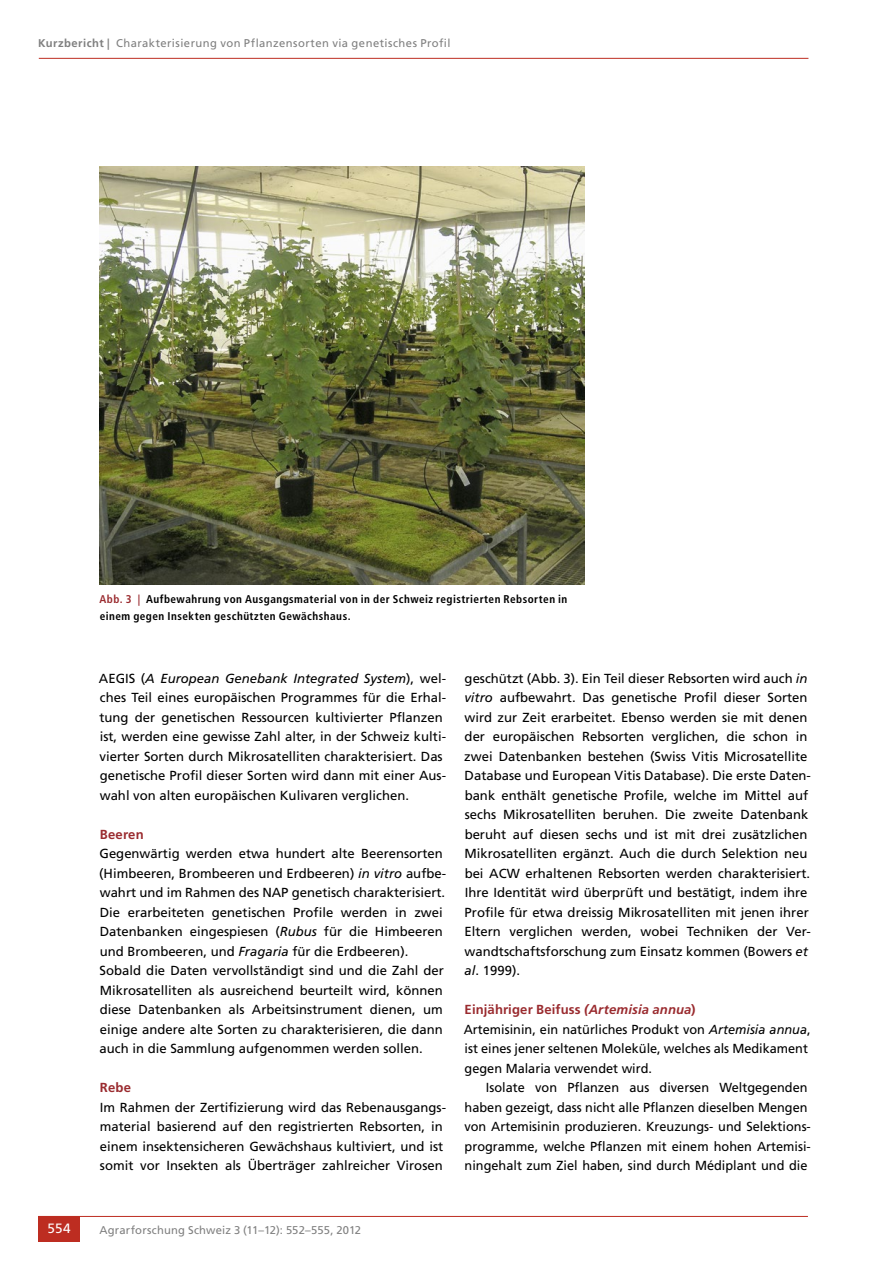
<style>
.page{position:relative;width:893px;height:1263px;background:#fff}
.page>*{position:absolute;margin:0;border:0;box-sizing:border-box;transform-origin:0 0}
.t1{font:13.5px "Frutiger LT Std";color:#fff}
.t2{font:13.2px/19.5px "Frutiger LT Std";color:#000}
.t3{font:700 13.2px "Frutiger LT Std";letter-spacing:.015em;color:#9a2b2f}
.t4{font:700 condensed 11.25px/16.5px "Frutiger LT Std";letter-spacing:.04em;color:#000}
.t5{font:11.25px "Frutiger LT Std";letter-spacing:.035em;color:#808080}
.t6{font:11.25px "Frutiger LT Std";letter-spacing:.015em;color:#808080}
.s1{font-weight:700}
.s2{color:#9a2b2f}
.s3{font-style:italic}
.s4{font-weight:700;color:#9a2b2f}
.s5{font-weight:700;font-style:italic;color:#9a2b2f}
</style>
<div class="page">
<hr style="left:39px;top:58px;width:769px;height:1px;background:#bd2d21">
<hr style="left:38px;top:1216px;width:770px;height:1px;background:#bd2d21">
<div style="left:38px;top:1216px;width:42px;height:26px;background:#bd2d21"></div>
<img style="left:99px;top:167px;width:486px;height:417px">
<p class="t5" style="left:38px;top:36px;width:414px"><span class="s1">Kurzbericht |</span> Charakterisierung von Pflanzensorten via genetisches Profil</p>
<p class="t4" style="left:100px;top:591px;width:469px"><span class="s2">Abb. 3 |</span> Aufbewahrung von Ausgangsmaterial von in der Schweiz registrierten Rebsorten in einem gegen Insekten geschützten Gewächshaus.</p>
<p class="t2" style="left:99px;top:668px;width:349px">AEGIS (<span class="s3">A European Genebank Integrated System</span>), wel&shy;ches Teil eines europäischen Programmes für die Erhal&shy;tung der genetischen Ressourcen kultivierter Pflanzen ist, werden eine gewisse Zahl alter, in der Schweiz kulti&shy;vierter Sorten durch Mikrosatelliten charakterisiert. Das genetische Profil dieser Sorten wird dann mit einer Aus&shy;wahl von alten europäischen Kulivaren verglichen.</p>
<p class="t3" style="left:100px;top:826px;width:45px">Beeren</p>
<p class="t2" style="left:99px;top:844px;width:348px">Gegenwärtig werden etwa hundert alte Beerensorten (Himbeeren, Brombeeren und Erdbeeren) <span class="s3">in vitro</span> aufbe&shy;wahrt und im Rahmen des NAP genetisch charakterisiert.<br>Die erarbeiteten genetischen Profile werden in zwei Datenbanken eingespiesen (<span class="s3">Rubus</span> für die Himbeeren und Brombeeren, und <span class="s3">Fragaria</span> für die Erdbeeren).<br>Sobald die Daten vervollständigt sind und die Zahl der Mikrosatelliten als ausreichend beurteilt wird, können diese Datenbanken als Arbeitsinstrument dienen, um einige andere alte Sorten zu charakterisieren, die dann auch in die Sammlung aufgenommen werden sollen.</p>
<p class="t3" style="left:100px;top:1080px;width:33px">Rebe</p>
<p class="t2" style="left:100px;top:1097px;width:348px">Im Rahmen der Zertifizierung wird das Rebenausgangs&shy;material basierend auf den registrierten Rebsorten, in einem insektensicheren Gewächshaus kultiviert, und ist somit vor Insekten als Überträger zahlreicher Virosen</p>
<p class="t2" style="left:464px;top:668px;width:348px">geschützt (Abb. 3). Ein Teil dieser Rebsorten wird auch <span class="s3">in vitro</span> aufbewahrt. Das genetische Profil dieser Sorten wird zur Zeit erarbeitet. Ebenso werden sie mit denen der europäischen Rebsorten verglichen, die schon in zwei Datenbanken bestehen (Swiss Vitis Microsatellite Database und European Vitis Database). Die erste Daten&shy;bank enthält genetische Profile, welche im Mittel auf sechs Mikrosatelliten beruhen. Die zweite Datenbank beruht auf diesen sechs und ist mit drei zusätzlichen Mikrosatelliten ergänzt. Auch die durch Selektion neu bei ACW erhaltenen Rebsorten werden charakterisiert.<br>Ihre Identität wird überprüft und bestätigt, indem ihre Profile für etwa dreissig Mikrosatelliten mit jenen ihrer Eltern verglichen werden, wobei Techniken der Ver&shy;wandtschaftsforschung zum Einsatz kommen (Bowers <span class="s3">et al</span>. 1999).</p>
<p class="t2" style="left:464px;top:1000px;width:348px"><span class="s4">Einjähriger Beifuss</span> <span class="s5">(Artemisia annua</span><span class="s4">)<br></span>Artemisinin, ein natürliches Produkt von <span class="s3">Artemisia annua</span>, ist eines jener seltenen Moleküle, welches als Medikament gegen Malaria verwendet wird.</p>
<p class="t2" style="left:464px;top:1078px;width:348px;text-indent:21px">Isolate von Pflanzen aus diversen Weltgegenden haben gezeigt, dass nicht alle Pflanzen dieselben Mengen von Artemisinin produzieren. Kreuzungs- und Selektions&shy;programme, welche Pflanzen mit einem hohen Artemisi&shy;ningehalt zum Ziel haben, sind durch Médiplant und die</p>
<p class="t1" style="left:47px;top:1221px;width:25px">554</p>
<p class="t6" style="left:99px;top:1223px;width:263px">Agrarforschung Schweiz 3 (11–12): 552–555, 2012</p>
</div>
